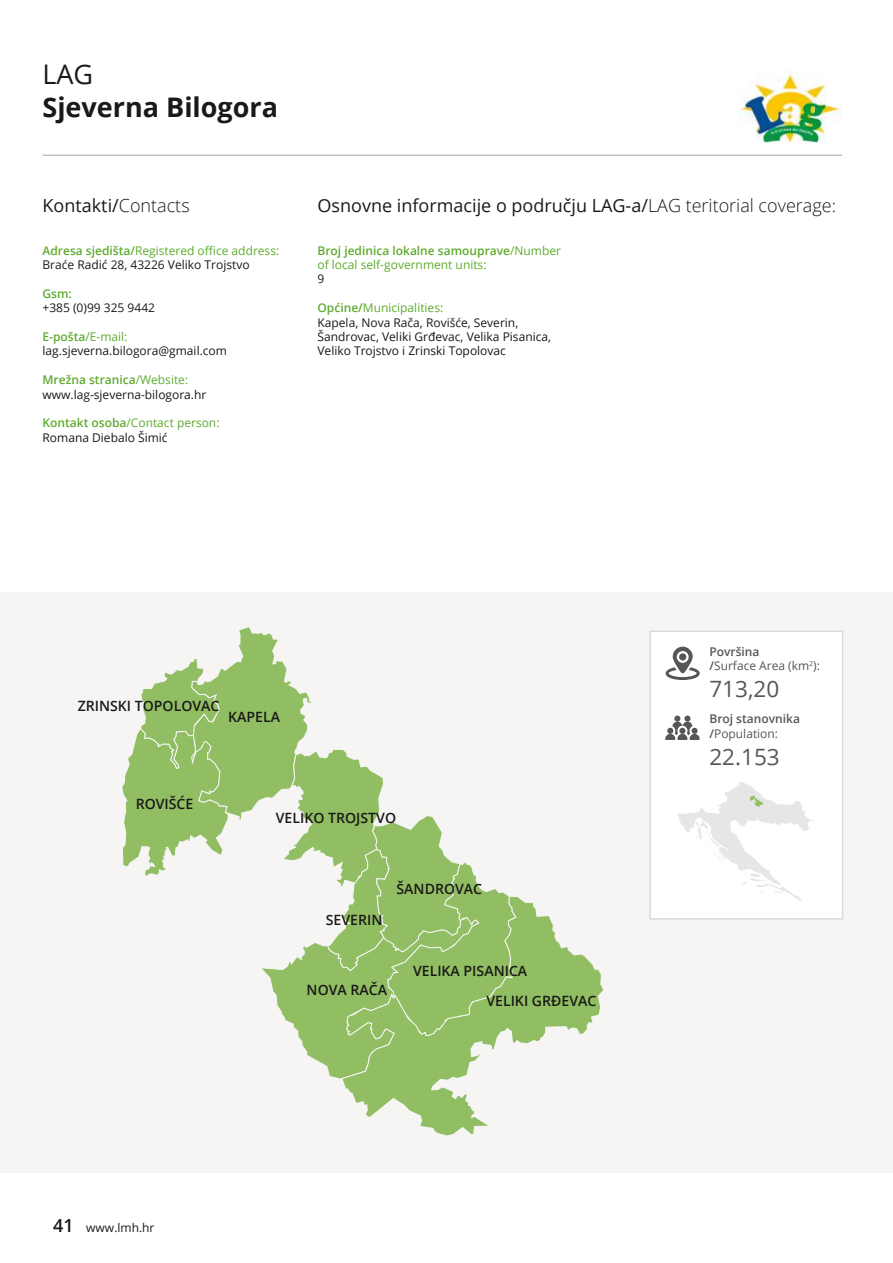
<style>
.page{position:relative;width:893px;height:1263px;background:#fff}
.page>*{position:absolute;margin:0;border:0;box-sizing:border-box;transform-origin:0 0}
.t1{font:700 27px "Open Sans";color:#1a1918}
.t2{font:27px "Open Sans";color:#1a1918}
.t3{font:22.5px "Open Sans";color:#565655}
.t4{font:18px "Open Sans";color:#1a1918}
.t5{font:600 14.25px/30.3px "Open Sans";color:#1a1918}
.t6{font:12px/14.4px "Open Sans";color:#1a1918}
.t7{font:12px/14.4px "Open Sans";color:#5fab2e}
.t8{font:12px/14.4px "Open Sans";color:#565655}
.t9{font:600 12px/14.4px "Open Sans";color:#565655}
.t10{font:600 12px "Open Sans";color:#5fab2e}
.s1{font-weight:300}
.s2{font-weight:600;color:#5fab2e}
.s3{color:#5fab2e}
.s4{font-weight:600}
.s5{font-weight:600;font-size:18px}
.s6{font-weight:400}
</style>
<div class="page">
<div style="left:0;top:592px;width:893px;height:580px;background:#f6f5f4"></div>
<div style="left:649px;top:630px;width:194px;height:289px;background:#fff;border:2px solid #d9dada"></div>
<svg style="left:666px;top:647px;width:34px;height:33px"></svg>
<div style="left:679px;top:653px;width:7px;height:7px;background:#565655;border-radius:50%"></div>
<div style="left:674px;top:715px;width:6px;height:7px;background:#565655;border-radius:50%"></div>
<div style="left:684px;top:715px;width:6px;height:7px;background:#565655;border-radius:50%"></div>
<svg style="left:665px;top:722px;width:35px;height:18px"></svg>
<svg style="left:678px;top:782px;width:136px;height:119px"></svg>
<svg style="left:343px;top:897px;width:260px;height:239px"></svg>
<svg style="left:122px;top:627px;width:395px;height:453px"></svg>
<hr style="left:43px;top:155px;width:799px;height:1px;background:#a4a5a5">
<img style="left:740px;top:71px;width:102px;height:72px">
<h1 class="t2" style="left:43px;top:56px;width:52px">LAG</h1>
<h1 class="t1" style="left:43px;top:88px;width:237px">Sjeverna Bilogora</h1>
<h3 class="t4" style="left:43px;top:193px;width:149px">Kontakti/<span class="s1">Contacts</span></h3>
<h3 class="t4" style="left:317px;top:193px;width:520px">Osnovne informacije o području LAG-a/<span class="s1">LAG teritorial coverage:</span></h3>
<p class="t6" style="left:43px;top:243px;width:238px"><span class="s2">Adresa sjedišta/</span><span class="s3">Registered office address:<br></span>Braće Radić 28, 43226 Veliko Trojstvo</p>
<p class="t10" style="left:43px;top:285px;width:31px">Gsm:</p>
<p class="t6" style="left:43px;top:300px;width:114px">+385 (0)99 325 9442</p>
<p class="t6" style="left:43px;top:329px;width:186px"><span class="s2">E-pošta</span><span class="s3">/E-mail: </span>lag.sjeverna.bilogora@gmail.com</p>
<p class="t6" style="left:43px;top:372px;width:165px"><span class="s2">Mrežna stranica</span><span class="s3">/Website: </span>www.lag-sjeverna-bilogora.hr</p>
<p class="t6" style="left:43px;top:415px;width:179px"><span class="s2">Kontakt osoba</span><span class="s3">/Contact person:<br></span>Romana Diebalo Šimić</p>
<p class="t7" style="left:317px;top:243px;width:245px"><span class="s4">Broj jedinica lokalne samouprave</span>/Number of local self-government units:</p>
<p class="t6" style="left:317px;top:271px;width:8px">9</p>
<p class="t6" style="left:317px;top:300px;width:235px"><span class="s2">Općine/</span><span class="s3">Municipalities:<br></span>Kapela, Nova Rača, Rovišće, Severin, Šandrovac, Veliki Grđevac, Velika Pisanica, Veliko Trojstvo i Zrinski Topolovac</p>
<p class="t5" style="left:78px;top:690px;width:143px">ZRINSKI TOPOLOVAC</p>
<p class="t5" style="left:228px;top:702px;width:53px">KAPELA</p>
<p class="t5" style="left:136px;top:788px;width:59px">ROVIŠĆE</p>
<p class="t5" style="left:276px;top:802px;width:122px">VELIKO TROJSTVO</p>
<p class="t6" style="left:53px;top:1220px;width:103px"><span class="s5">41</span> www.lmh.hr</p>
<p class="t5" style="left:326px;top:904px;width:58px">SEVERIN</p>
<p class="t5" style="left:397px;top:873px;width:87px">ŠANDROVAC</p>
<p class="t5" style="left:307px;top:974px;width:82px">NOVA RAČA</p>
<p class="t5" style="left:486px;top:955px;width:112px;text-indent:-73px">VELIKA PISANICA<br>VELIKI GRĐEVAC</p>
<p class="t8" style="left:709px;top:644px;width:112px"><span class="s4">Površina<br>/</span>Surface Area (km<sup>2</sup>):</p>
<h2 class="t3" style="left:709px;top:674px;width:71px">713,20</h2>
<p class="t9" style="left:709px;top:712px;width:92px">Broj stanovnika /<span class="s6">Population:</span></p>
<h2 class="t3" style="left:709px;top:741px;width:72px">22.153</h2>
</div>
